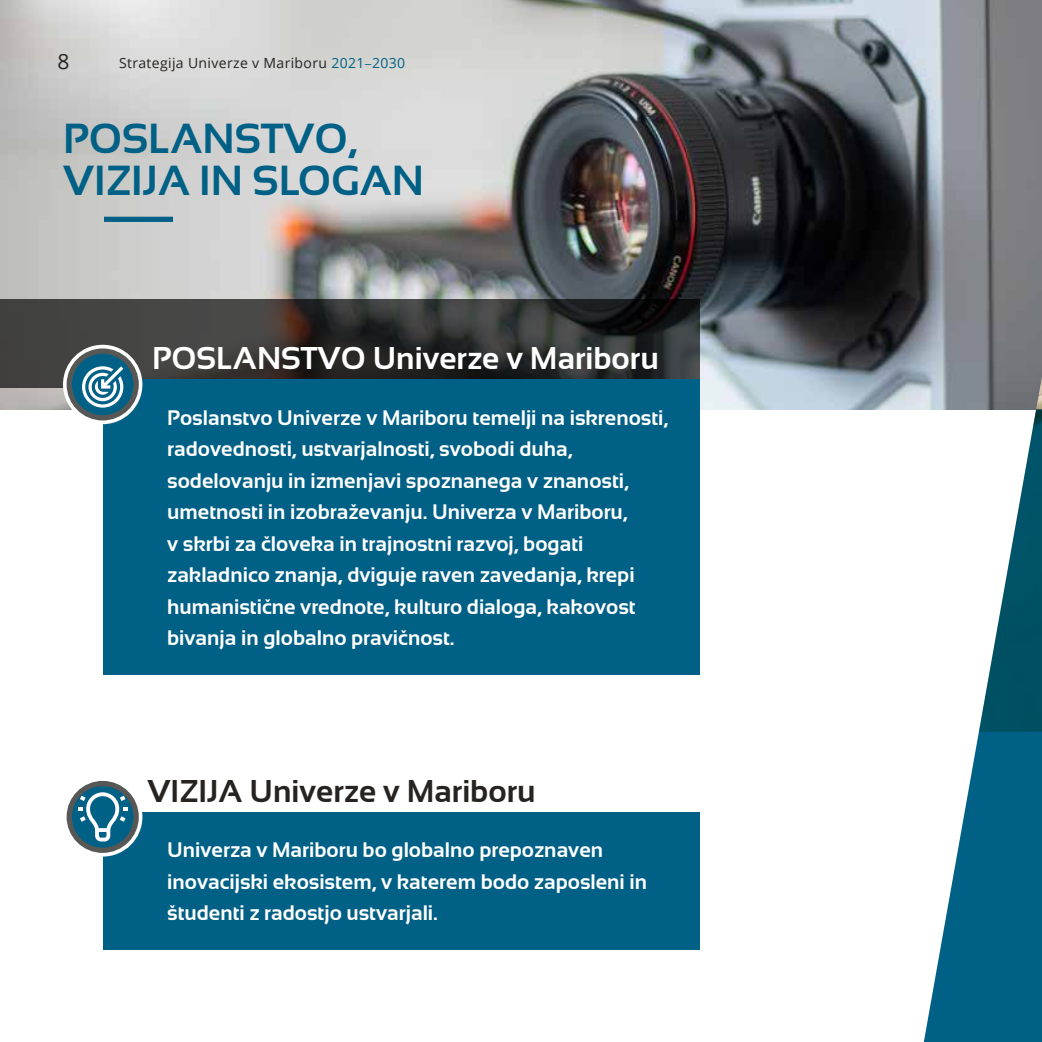
<style>
.page{position:relative;width:1042px;height:1042px;background:#fff}
.page>*{position:absolute;margin:0;border:0;box-sizing:border-box;transform-origin:0 0}
.t1{font:700 42px/42px "Sansation";color:#006085}
.t2{font:700 31.5px "Sansation";color:#fff}
.t3{font:700 31.5px "Sansation";color:#262320}
.t4{font:700 21px/31.5px "Sansation";color:#fff}
.t5{font:21px "Open Sans";color:#262320}
.t6{font:14px "Open Sans";letter-spacing:.025em;color:#262320}
.s1{color:#006085}
.s2{font-family:"Myriad Pro";color:#006085}
</style>
<div class="page">
<img style="left:0;top:0;width:1042px;height:409px">
<img style="left:979px;top:377px;width:63px;height:32px">
<div style="left:104px;top:217px;width:69px;height:5px;background:#006085"></div>
<svg style="left:0;top:299px;width:699px;height:88px;background:#343433"></svg>
<div style="left:103px;top:812px;width:596px;height:138px;background:#006085"></div>
<svg style="left:63px;top:777px;width:79px;height:79px"></svg>
<svg style="left:69px;top:783px;width:67px;height:67px"></svg>
<div style="left:67px;top:781px;width:72px;height:72px;border:5px solid #575756;border-radius:50%"></div>
<svg style="left:78px;top:792px;width:49px;height:49px"></svg>
<div style="left:103px;top:379px;width:596px;height:296px;background:#006085"></div>
<svg style="left:63px;top:345px;width:79px;height:79px"></svg>
<svg style="left:69px;top:351px;width:67px;height:67px;fill:#006085"></svg>
<div style="left:67px;top:348px;width:72px;height:72px;border:5px solid #575756;border-radius:50%"></div>
<svg style="left:82px;top:366px;width:41px;height:42px"></svg>
<svg style="left:868px;top:409px;width:174px;height:633px"></svg>
<p class="t5" style="left:58px;top:47px;width:14px">8</p>
<p class="t6" style="left:119px;top:54px;width:288px">Strategija Univerze v Mariboru <span class="s1">2021</span><span class="s2">–</span><span class="s1">2030</span></p>
<h1 class="t1" style="left:63px;top:118px;width:362px">POSLANSTVO,<br>VIZIJA IN SLOGAN</h1>
<h2 class="t2" style="left:152px;top:341px;width:508px">POSLANSTVO Univerze v Mariboru</h2>
<p class="t4" style="left:167px;top:401px;width:502px">Poslanstvo Univerze v Mariboru temelji na iskrenosti, radovednosti, ustvarjalnosti, svobodi duha, sodelovanju in izmenjavi spoznanega v znanosti, umetnosti in izobraževanju. Univerza v Mariboru,<br>v skrbi za človeka in trajnostni razvoj, bogati zakladnico znanja, dviguje raven zavedanja, krepi humanistične vrednote, kulturo dialoga, kakovost bivanja in globalno pravičnost.</p>
<h2 class="t3" style="left:147px;top:773px;width:390px">VIZIJA Univerze v Mariboru</h2>
<p class="t4" style="left:167px;top:834px;width:481px">Univerza v Mariboru bo globalno prepoznaven inovacijski ekosistem, v katerem bodo zaposleni in študenti z radostjo ustvarjali.</p>
</div>
